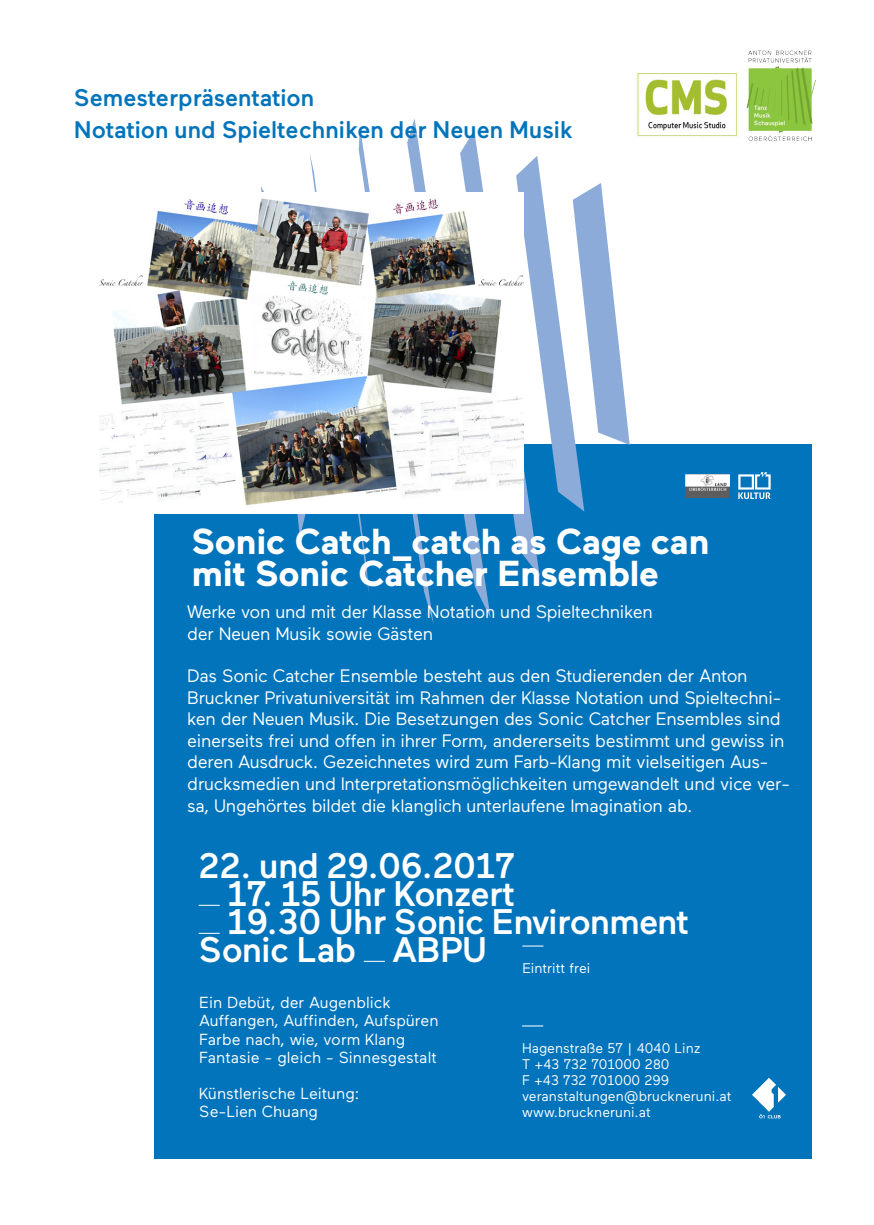
<style>
.page{position:relative;width:874px;height:1225px;background:#fff}
.page>*{position:absolute;margin:0;border:0;box-sizing:border-box;transform-origin:0 0}
.Titel{font:700 36px/32px "Maax";letter-spacing:-.01em;color:#fff}
.Datum_Ort{font:500 35.4px "Maax";letter-spacing:-.02em;color:#fff}
.Programm{font:500 24px "Maax";color:#0174bc}
.Untertitel{font:18px/21.6px "Maax";letter-spacing:-.02em;color:#fff}
.Zusatzinformation{font:16px "Maax";letter-spacing:-.005em;color:#fff}
.Zusatzinformation-2{font:14px/16px "Maax";letter-spacing:-.005em;color:#fff}
</style>
<div class="page">
<div style="left:153px;top:444px;width:658px;height:714px;background:#0174bc"></div>
<svg style="left:260px;top:119px;width:369px;height:505px"></svg>
<img style="left:99px;top:192px;width:423px;height:322px">
<img style="left:746px;top:50px;width:70px;height:91px">
<svg style="left:738px;top:472px;width:32px;height:27px"></svg>
<img style="left:685px;top:474px;width:44px;height:24px">
<hr style="left:198px;top:904px;width:22px;height:2px;background:#fff">
<hr style="left:198px;top:932px;width:22px;height:2px;background:#fff">
<hr style="left:363px;top:960px;width:22px;height:2px;background:#fff">
<svg style="left:522px;top:1025px;width:21px;height:1px"></svg>
<svg style="left:522px;top:945px;width:21px;height:1px"></svg>
<svg style="left:752px;top:1078px;width:33px;height:40px"></svg>
<img style="left:635px;top:74px;width:103px;height:63px">
<p class="Programm" style="left:74px;top:84px;width:242px">Semesterpräsentation</p>
<p class="Programm" style="left:74px;top:116px;width:500px">Notation und Spieltechniken der Neuen Musik</p>
<p class="Titel" style="left:191px;top:526px;width:519px">Sonic Catch_catch as Cage can mit Sonic Catcher Ensemble</p>
<p class="Untertitel" style="left:187px;top:601px;width:467px">Werke von und mit der Klasse Notation und Spieltechniken der Neuen Musik sowie Gästen</p>
<p class="Untertitel" style="left:187px;top:665px;width:604px">Das Sonic Catcher Ensemble besteht aus den Studierenden der Anton Bruckner Privatuniversität im Rahmen der Klasse Notation und Spieltechni&shy;ken der Neuen Musik. Die Besetzungen des Sonic Catcher Ensembles sind einerseits frei und offen in ihrer Form, andererseits bestimmt und gewiss in deren Ausdruck. Gezeichnetes wird zum Farb-Klang mit vielseitigen Aus&shy;drucksmedien und Interpretationsmöglichkeiten umgewandelt und vice ver&shy;sa, Ungehörtes bildet die klanglich unterlaufene Imagination ab.</p>
<p class="Datum_Ort" style="left:198px;top:846px;width:317px">22. und 29.06.2017</p>
<p class="Datum_Ort" style="left:227px;top:874px;width:289px">17. 15 Uhr Konzert</p>
<p class="Datum_Ort" style="left:227px;top:902px;width:463px">19.30 Uhr Sonic Environment</p>
<p class="Datum_Ort" style="left:198px;top:930px;width:289px">Sonic Lab ABPU</p>
<p class="Zusatzinformation-2" style="left:522px;top:960px;width:69px">Eintritt frei</p>
<p class="Zusatzinformation" style="left:199px;top:994px;width:193px">Ein Debüt, der Augenblick</p>
<p class="Zusatzinformation" style="left:199px;top:1012px;width:241px">Auffangen, Auffinden, Aufspüren</p>
<p class="Zusatzinformation" style="left:199px;top:1030px;width:207px">Farbe nach, wie, vorm Klang</p>
<p class="Zusatzinformation" style="left:199px;top:1048px;width:239px">Fantasie - gleich - Sinnesgestalt</p>
<p class="Zusatzinformation" style="left:199px;top:1084px;width:162px">Künstlerische Leitung:</p>
<p class="Zusatzinformation" style="left:199px;top:1102px;width:120px">Se-Lien Chuang</p>
<p class="Zusatzinformation-2" style="left:522px;top:1039px;width:180px">Hagenstraße 57 | 4040 Linz</p>
<p class="Zusatzinformation-2" style="left:522px;top:1055px;width:149px">T +43 732 701000 280<br>F +43 732 701000 299</p>
<p class="Zusatzinformation-2" style="left:522px;top:1087px;width:211px">veranstaltungen@bruckneruni.at www.bruckneruni.at</p>
</div>
